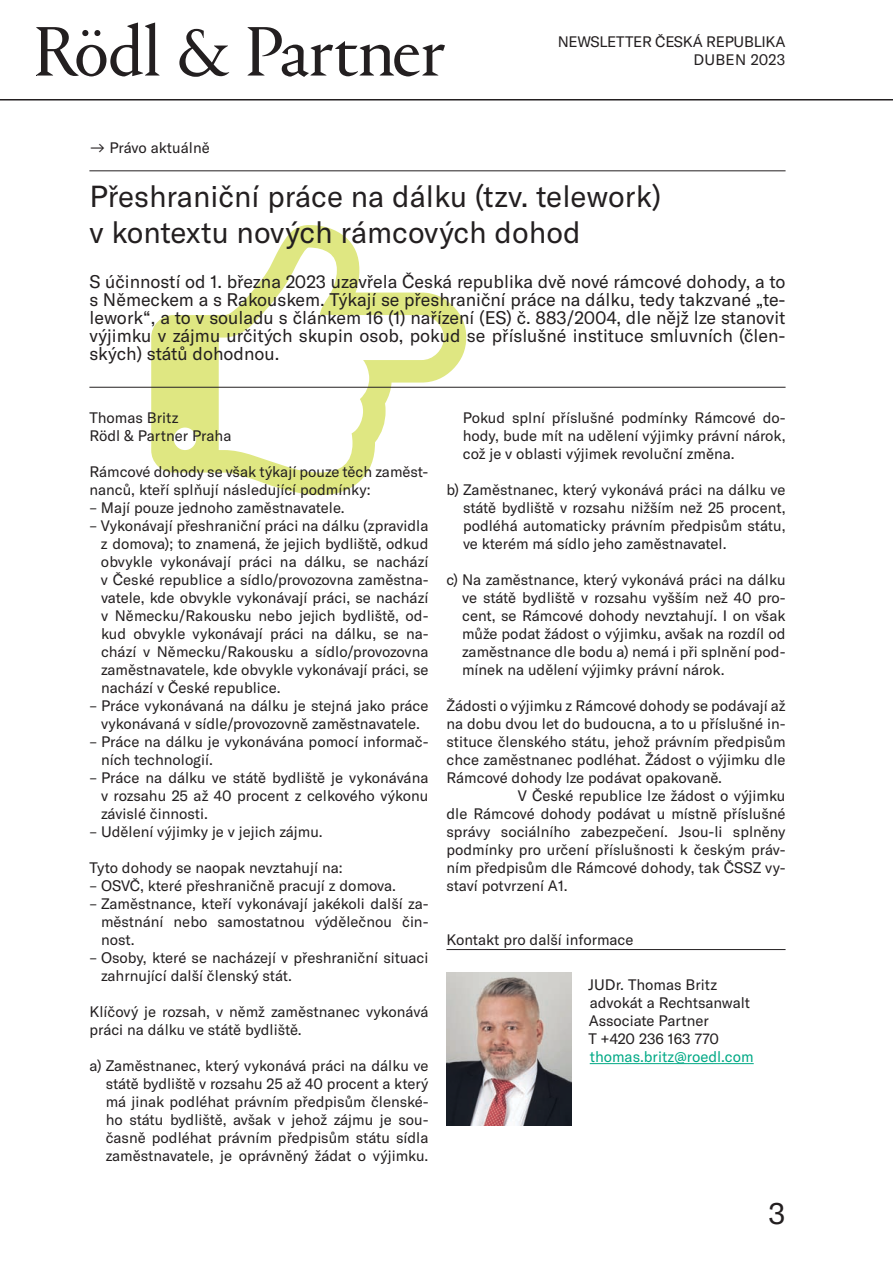
<style>
.page{position:relative;width:893px;height:1263px;background:#fff}
.page>*{position:absolute;margin:0;border:0;box-sizing:border-box;transform-origin:0 0}
.t1{font:30px/36px "GT America";color:#231f20}
.t2{font:18px/18px "GT America";color:#231f20;text-align:justify}
.t3{font:15px/18px "GT America";color:#231f20;text-align:justify}
.t4{font:15px "GT America";color:#00a985}
</style>
<div class="page">
<svg style="left:151px;top:225px;width:315px;height:270px"></svg>
<hr style="left:0;top:99px;width:893px;height:1px;background:#231f20">
<svg style="left:36px;top:23px;width:409px;height:54px"></svg>
<hr style="left:89px;top:171px;width:697px;height:1px;background:#231f20">
<hr style="left:446px;top:949px;width:340px;height:1px;background:#231f20">
<hr style="left:89px;top:387px;width:697px;height:1px;background:#231f20">
<img style="left:446px;top:972px;width:125px;height:153px">
<hr style="left:590px;top:1063px;width:164px;height:1px;background:#00a985">
<p class="t3" style="left:558px;top:32px;width:11px">NEWSLETTER</p>
<p class="t3" style="left:655px;top:32px;width:132px;text-align:right">česká republi ka duben 2023</p>
<p class="t3" style="left:89px;top:139px;width:122px">→ Právo aktuálně</p>
<h1 class="t1" style="left:89px;top:178px;width:573px">Přeshraniční práce na dálku (tzv. telework) v kontextu nových rámcových dohod</h1>
<p class="t2" style="left:89px;top:273px;width:698px">S účinností od 1. března 2023 uzavřela Česká republika dvě nové rámcové dohody, a to s Německem a s Rakouskem. Týkají se přeshraniční práce na dálku, tedy takzvané „te&shy;lework“, a to v souladu s článkem 16 (1) nařízení (ES) č. 883/2004, dle nějž lze stanovit výjimku v zájmu určitých skupin osob, pokud se příslušné instituce smluvních (člen&shy;ských) států dohodnou.</p>
<p class="t3" style="left:89px;top:409px;width:143px">Thomas B ritz<br>Rödl &amp; Partner Praha</p>
<p class="t3" style="left:89px;top:463px;width:341px">Rámcové dohody se však týkají pouze těch zaměst&shy;nanců, kteří splňují následující podmínky:</p>
<p class="t3" style="left:89px;top:499px;width:257px">– Mají pouze jednoho zaměstnavatele.</p>
<p class="t3" style="left:101px;top:517px;width:329px;text-indent:-12px">– Vykonávají přeshraniční práci na dálku (zpravidla z domova); to znamená, že jejich bydliště, odkud obvykle vykonávají práci na dálku, se nachází v České republice a sídlo/provozovna zaměstna&shy;vatele, kde obvykle vykonávají práci, se nachází v Německu/Rakousku nebo jejich bydliště, od&shy;kud obvykle vykonávají práci na dálku, se na&shy;chází v Německu/Rakousku a sídlo/provozovna zaměstnavatele, kde obvykle vykonávají práci, se nachází v České republice.</p>
<p class="t3" style="left:89px;top:697px;width:341px;text-align:center">– Práce vykonávaná na dálku je stejná jako práce vykonávaná v sídle/provozovně zaměstnavatele.</p>
<p class="t3" style="left:101px;top:733px;width:329px;text-indent:-12px">– Práce na dálku je vykonávána pomocí informač&shy;ních technologií.</p>
<p class="t3" style="left:101px;top:769px;width:329px;text-indent:-12px">– Práce na dálku ve státě bydliště je vykonávána v rozsahu 25 až 40 procent z celkového výkonu závislé činnosti.</p>
<p class="t3" style="left:89px;top:823px;width:235px">– Udělení výjimky je v jejich zájmu.</p>
<p class="t3" style="left:89px;top:859px;width:255px">Tyto dohody se naopak nevztahují na:</p>
<p class="t3" style="left:89px;top:877px;width:308px">– OSVČ, které přeshraničně pracují z domova.</p>
<p class="t3" style="left:101px;top:895px;width:329px;text-indent:-12px">– Zaměstnance, kteří vykonávají jakékoli další za&shy;městnání nebo samostatnou výdělečnou čin&shy;nost.</p>
<p class="t3" style="left:101px;top:949px;width:329px;text-indent:-12px">– Osoby, které se nacházejí v přeshraniční situaci zahrnující další členský stát.</p>
<p class="t3" style="left:89px;top:1003px;width:341px">Klíčový je rozsah, v němž zaměstnanec vykonává práci na dálku ve státě bydliště.</p>
<p class="t3" style="left:106px;top:1057px;width:324px;text-indent:-16px">a) Zaměstnanec, který vykonává práci na dálku ve státě bydliště v rozsahu 25 až 40 procent a který má jinak podléhat právním předpisům členské&shy;ho státu bydliště, avšak v jehož zájmu je sou&shy;časně podléhat právním předpisům státu sídla zaměstnavatele, je oprávněný žádat o výjimku.</p>
<p class="t3" style="left:463px;top:409px;width:324px">Pokud splní příslušné podmínky Rámcové do&shy;hody, bude mít na udělení výjimky právní nárok, což je v oblasti výjimek revoluční změna.</p>
<p class="t3" style="left:463px;top:481px;width:324px;text-indent:-17px">b) Zaměstnanec, který vykonává práci na dálku ve státě bydliště v rozsahu nižším než 25 procent, podléhá automaticky právním předpisům státu, ve kterém má sídlo jeho zaměstnavatel.</p>
<p class="t3" style="left:462px;top:571px;width:325px;text-indent:-16px">c) N a zaměstnance, který vykonává práci na dálku ve státě bydliště v rozsahu vyšším než 40 pro&shy;cent, se Rámcové dohody nevztahují. I on však může podat žádost o výjimku, avšak na rozdíl od zaměstnance dle bodu a) nemá i při splnění pod&shy;mínek na udělení výjimky právní nárok.</p>
<p class="t3" style="left:446px;top:697px;width:341px">Žádosti o výjimku z Rámcové dohody se podávají až</p>
<p class="t3" style="left:446px;top:715px;width:341px">na dobu dvou let do budoucna, a to u příslušné in-</p>
<p class="t3" style="left:446px;top:733px;width:341px">stituce členského státu, jehož právním předpisům</p>
<p class="t3" style="left:446px;top:751px;width:341px">chce zaměstnanec podléhat. Žádost o výjimku dle</p>
<p class="t3" style="left:446px;top:769px;width:277px">Rámcové dohody lze podávat opakovaně.</p>
<p class="t3" style="left:518px;top:787px;width:269px">V České republice lze žádost o výjimku</p>
<p class="t3" style="left:446px;top:805px;width:341px">dle Rámcové dohody podávat u místně příslušné</p>
<p class="t3" style="left:446px;top:823px;width:341px">správy sociálního zabezpečení. Jsou-li splněny</p>
<p class="t3" style="left:446px;top:841px;width:341px">podmínky pro určení příslušnosti k českým práv-</p>
<p class="t3" style="left:446px;top:859px;width:341px">ním předpisům dle Rámcové dohody, tak ČSSZ vy-</p>
<p class="t3" style="left:446px;top:877px;width:123px">staví potvrzení A1.</p>
<p class="t3" style="left:446px;top:931px;width:189px">Kontakt pro další informace</p>
<p class="t3" style="left:588px;top:976px;width:163px;text-align:left">JU Dr. Thomas Britz advokát a Rechtsanwalt<br>Associate Partner<br>T +420 236 163 770</p>
<p class="t4" style="left:590px;top:1048px;width:165px">thomas.britz@roedl.com</p>
<h1 class="t1" style="left:768px;top:1195px;width:19px">3</h1>
</div>
